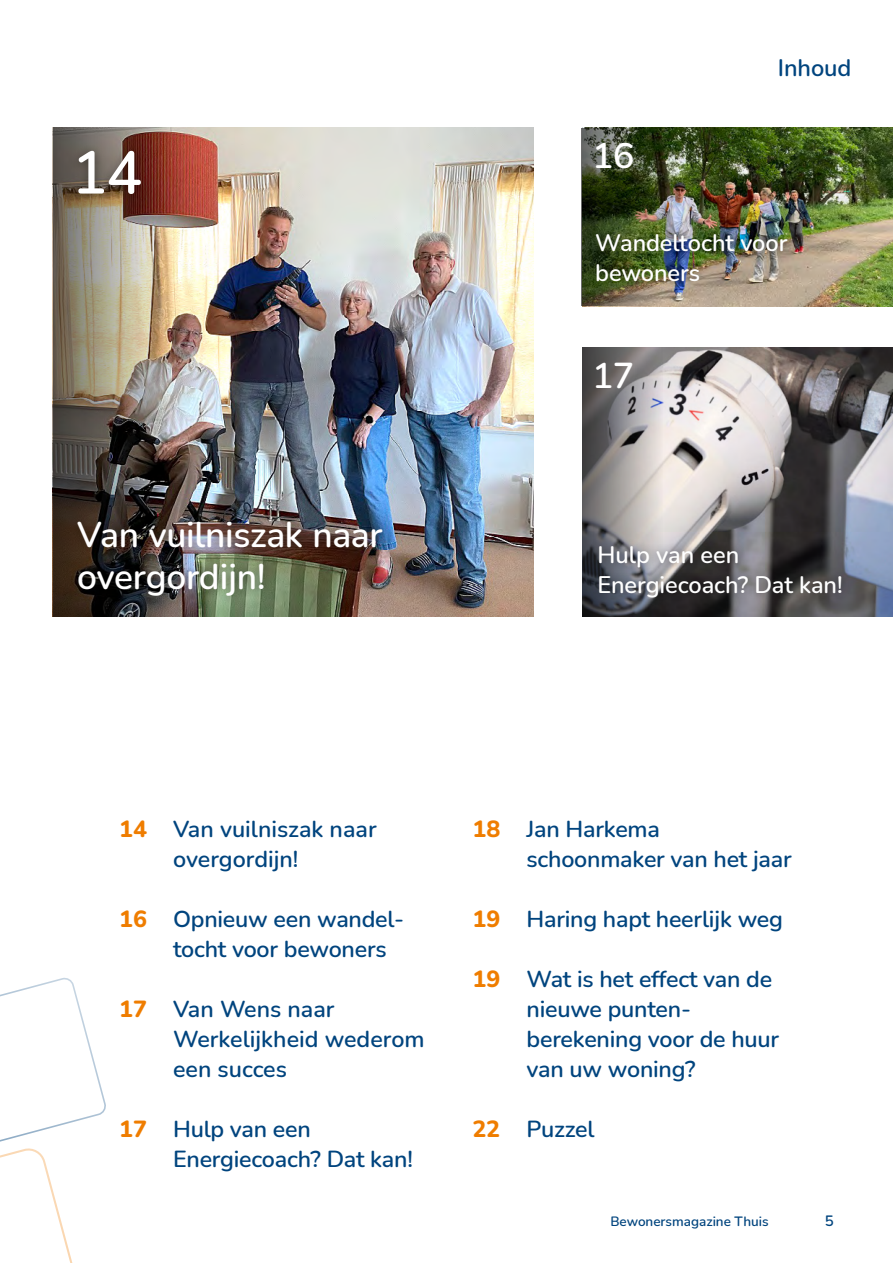
<style>
.page{position:relative;width:893px;height:1263px;background:#fff}
.page>*{position:absolute;margin:0;border:0;box-sizing:border-box;transform-origin:0 0}
.t1{font:600 60px "Nunito";color:#fff}
.t2{font:600 36px/42px "Nunito";letter-spacing:-.01em;color:#fff}
.t3{font:600 24px/30px "Nunito";letter-spacing:-.005em;color:#fff}
.t4{font:600 24px "Nunito";letter-spacing:-.005em;color:#00447e}
.t5{font:600 23.25px/30px "Nunito";letter-spacing:-.01em;color:#00447e}
.t6{font:600 15px "Nunito";color:#00447e}
.t7{font:600 13.5px "Nunito";color:#00447e}
.s1{font-weight:800;color:#ef7d00}
</style>
<div class="page">
<img style="left:167px;top:128px;width:366px;height:489px">
<img style="left:53px;top:128px;width:114px;height:489px">
<div style="left:69px;top:513px;width:322px;height:92px;background:#000;opacity:.4"></div>
<div style="left:69px;top:142px;width:80px;height:61px;background:#000;opacity:.4"></div>
<img style="left:662px;top:128px;width:231px;height:178px">
<img style="left:581px;top:128px;width:81px;height:178px">
<img style="left:663px;top:347px;width:230px;height:270px">
<svg style="left:583px;top:347px;width:80px;height:270px;background:#858283"></svg>
<div style="left:588px;top:225px;width:208px;height:65px;background:#000;opacity:.4"></div>
<div style="left:590px;top:537px;width:261px;height:70px;background:#000;opacity:.4"></div>
<svg style="left:0;top:978px;width:106px;height:285px"></svg>
<h1 class="t1" style="left:72px;top:131px;width:72px">14</h1>
<h2 class="t2" style="left:592px;top:133px;width:44px">16</h2>
<p class="t4" style="left:778px;top:51px;width:75px">Inhoud</p>
<p class="t3" style="left:595px;top:227px;width:194px">Wandeltocht voor bewoners</p>
<h2 class="t2" style="left:77px;top:512px;width:307px">Van vuilniszak naar overgordijn!</h2>
<h2 class="t2" style="left:592px;top:353px;width:44px">17</h2>
<p class="t3" style="left:597px;top:538px;width:247px">Hulp van een<br>Energiecoach? Dat kan!</p>
<p class="t5" style="left:173px;top:813px;width:205px;text-indent:-54px"><span class="s1">14</span> Van vuilniszak naar overgordijn!</p>
<p class="t5" style="left:173px;top:903px;width:233px;text-indent:-54px"><span class="s1">16</span> Opnieuw een wandel&shy;tocht voor bewoners</p>
<p class="t5" style="left:173px;top:993px;width:253px;text-indent:-54px"><span class="s1">17</span> Van Wens naar<br>Werkelijkheid wederom een succes</p>
<p class="t5" style="left:173px;top:1113px;width:241px;text-indent:-54px"><span class="s1">17</span> Hulp van een<br>Energiecoach? Dat kan!</p>
<p class="t5" style="left:527px;top:813px;width:267px;text-indent:-54px"><span class="s1">18</span> Jan Harkema schoonmaker van het jaar</p>
<p class="t5" style="left:473px;top:903px;width:312px"><span class="s1">19</span> Haring hapt heerlijk weg</p>
<p class="t5" style="left:527px;top:963px;width:254px;text-indent:-54px"><span class="s1">19</span> Wat is het effect van de nieuwe punten&shy;berekening voor de huur van uw woning?</p>
<p class="t5" style="left:473px;top:1113px;width:123px"><span class="s1">22</span> Puzzel</p>
<p class="t7" style="left:610px;top:1212px;width:160px">Bewonersmagazine Thuis</p>
<p class="t6" style="left:825px;top:1210px;width:10px">5</p>
</div>
